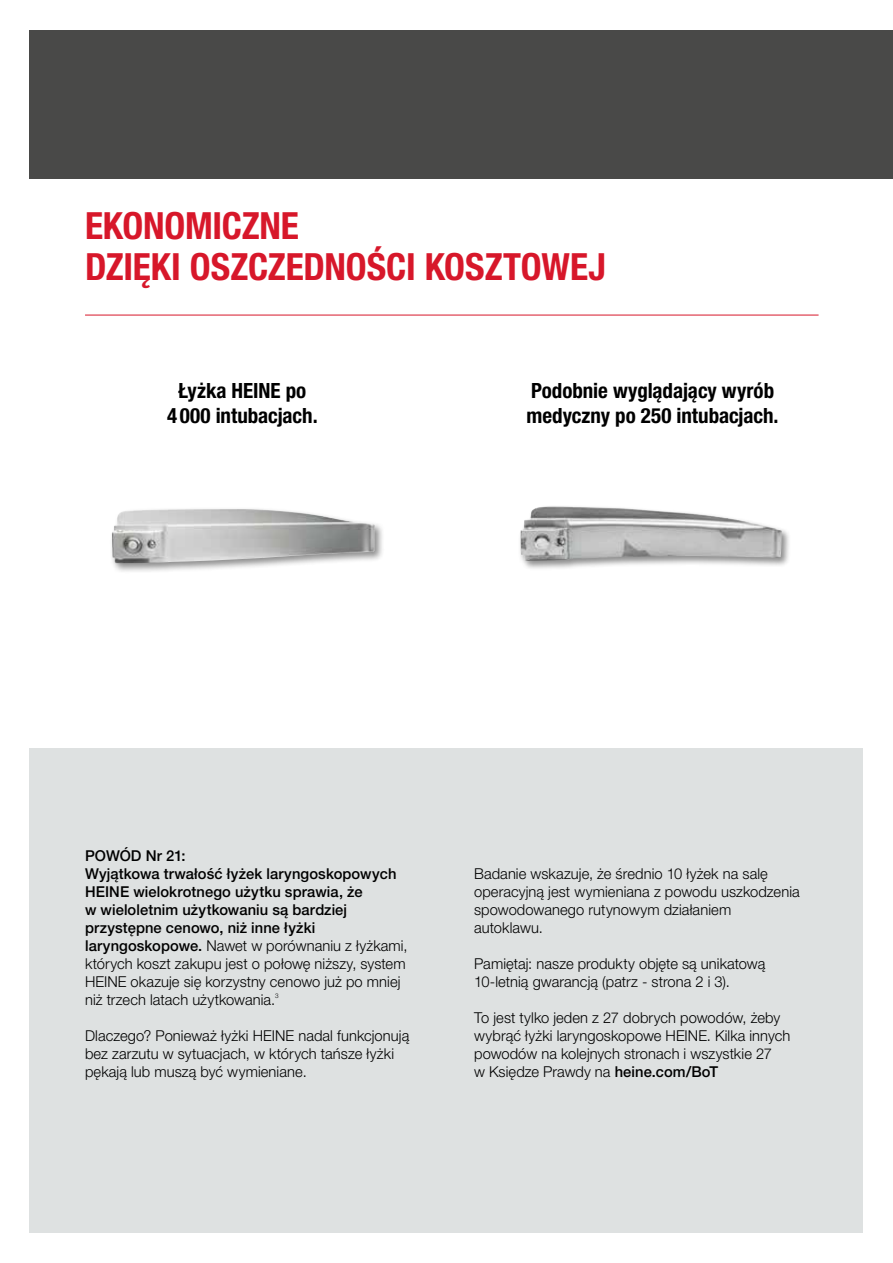
<style>
.page{position:relative;width:893px;height:1263px;background:#fff}
.page>*{position:absolute;margin:0;border:0;box-sizing:border-box;transform-origin:0 0}
.Pagina{font:700 condensed 37.5px/40.5px "Helvetica Neue LT Pro";letter-spacing:-.005em;color:#d7172a}
.t1{font:700 condensed 21px/25.5px "Helvetica Neue LT Pro";color:#000}
.t2{font:300 15px/18px "Helvetica Neue LT Pro";letter-spacing:.005em;color:#000}
.t3{font:500 15px/18px "Helvetica Neue LT Pro";letter-spacing:.005em;color:#000}
.t4{font:300 6.45px "Helvetica Neue LT Pro";color:#000}
.s1{font-weight:300}
.s2{font-weight:500}
</style>
<div class="page">
<div style="left:30px;top:748px;width:833px;height:485px;background:#dee1e1"></div>
<hr style="left:85px;top:315px;width:734px;height:1px;background:#d7172a">
<div style="left:30px;top:30px;width:863px;height:149px;background:#494948"></div>
<div style="left:518px;top:504px;width:273px;height:67px;background:#000;opacity:.45"></div>
<img style="left:520px;top:506px;width:262px;height:55px">
<div style="left:109px;top:506px;width:276px;height:68px;background:#000;opacity:.45"></div>
<img style="left:112px;top:509px;width:263px;height:54px">
<p class="Pagina" style="left:85px;top:205px;width:522px">EKONOMICZNE<br>DZIĘKI OSZCZEDNOŚCI KOSZTOWEJ</p>
<p class="t1" style="left:178px;top:377px;width:129px">Łyżka HEINE po</p>
<p class="t1" style="left:167px;top:403px;width:152px">4 000 intubacjach.</p>
<p class="t1" style="left:527px;top:377px;width:253px">Podobnie wyglądający wyrób medyczny po 250 intubacjach.</p>
<p class="t3" style="left:85px;top:847px;width:102px">POWÓD Nr 21:</p>
<p class="t3" style="left:85px;top:865px;width:324px">Wyjątkowa trwałość łyżek laryngoskopowych HEINE wielokrotnego użytku sprawia, że<br>w wieloletnim użytkowaniu są bardziej przystępne cenowo, niż inne łyżki laryngoskopowe. <span class="s1">Nawet w porównaniu z łyżkami, których koszt zakupu jest o połowę niższy, system HEINE okazuje się korzystny cenowo już po mniej niż trzech latach użytkowania.</span></p>
<p class="t4" style="left:275px;top:992px;width:5px">3</p>
<p class="t2" style="left:85px;top:1026px;width:326px">Dlaczego? Ponieważ łyżki HEINE nadal funkcjonują bez zarzutu w sytuacjach, w których tańsze łyżki pękają lub muszą być wymieniane.</p>
<p class="t2" style="left:474px;top:864px;width:327px">Badanie wskazuje, że średnio 10 łyżek na salę operacyjną jest wymieniana z powodu uszkodzenia spowodowanego rutynowym działaniem autoklawu.</p>
<p class="t2" style="left:474px;top:954px;width:293px">Pamiętaj: nasze produkty objęte są unikatową<br>10-letnią gwarancją (patrz - strona 2 i 3).</p>
<p class="t2" style="left:474px;top:1008px;width:318px">To jest tylko jeden z 27 dobrych powodów, żeby wybrąć łyżki laryngoskopowe HEINE. Kilka innych powodów na kolejnych stronach i wszystkie 27<br>w Księdze Prawdy na <span class="s2">heine.com/BoT</span></p>
</div>
